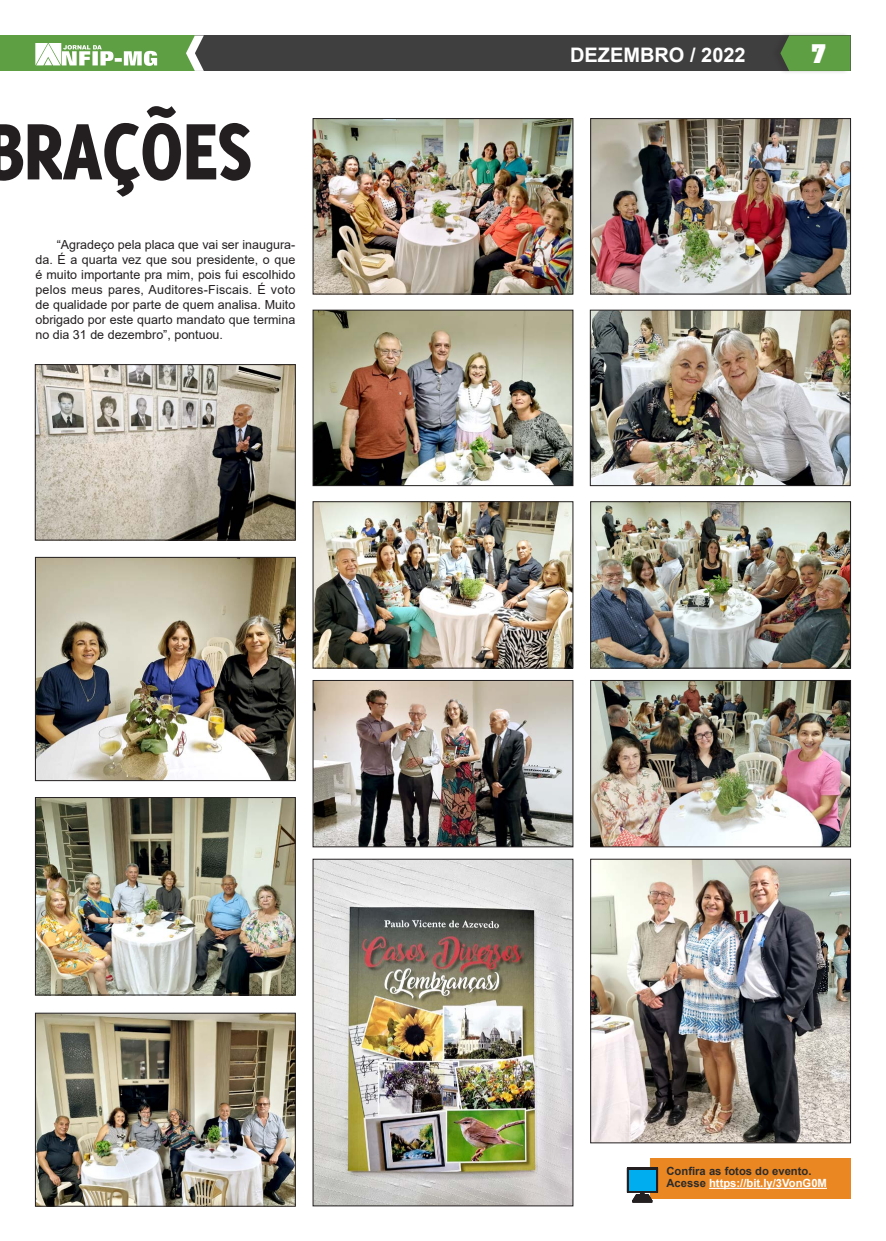
<style>
.page{position:relative;width:886px;height:1241px;background:#fff}
.page>*{position:absolute;margin:0;border:0;box-sizing:border-box;transform-origin:0 0}
.t1{font:800 87.5px "Delicious";letter-spacing:-.01em;color:#231f20;scale:.9 1}
.t2{font:700 25px "Aachen BT";color:#fff}
.t3{font:700 20px "Arial";color:#fff}
.Corpo_do_texto{font:12.5px/15px "Arial";color:#231f20;text-align:justify}
.Corpo_do_texto-2{font:700 11.25px "Arial";color:#fff}
.Corpo_do_texto-3{font:700 11.25px "Arial";color:#2c2b2b}
.s1{color:#2c2b2b}
</style>
<div class="page">
<div style="left:195px;top:35px;width:655px;height:36px;background:#403f40"></div>
<div style="left:0;top:35px;width:195px;height:36px;background:#5e9f43"></div>
<svg style="left:35px;top:43px;width:122px;height:23px"></svg>
<img style="left:37px;top:366px;width:257px;height:172px">
<div style="left:35px;top:364px;width:261px;height:176px;border:1px solid #231f20"></div>
<img style="left:315px;top:860px;width:256px;height:343px">
<img style="left:37px;top:559px;width:257px;height:219px">
<div style="left:35px;top:557px;width:261px;height:223px;border:1px solid #231f20"></div>
<img style="left:37px;top:799px;width:257px;height:194px">
<div style="left:35px;top:797px;width:261px;height:198px;border:1px solid #231f20"></div>
<img style="left:37px;top:1014px;width:257px;height:190px">
<div style="left:35px;top:1012px;width:261px;height:194px;border:1px solid #231f20"></div>
<img style="left:315px;top:120px;width:256px;height:172px">
<div style="left:313px;top:118px;width:260px;height:176px;border:1px solid #231f20"></div>
<img style="left:315px;top:312px;width:256px;height:172px">
<div style="left:313px;top:310px;width:260px;height:176px;border:1px solid #231f20"></div>
<img style="left:592px;top:312px;width:256px;height:172px">
<div style="left:590px;top:310px;width:260px;height:176px;border:1px solid #231f20"></div>
<img style="left:592px;top:120px;width:257px;height:172px">
<div style="left:590px;top:118px;width:261px;height:176px;border:1px solid #231f20"></div>
<img style="left:315px;top:503px;width:256px;height:163px">
<div style="left:313px;top:501px;width:260px;height:167px;border:1px solid #231f20"></div>
<img style="left:315px;top:682px;width:256px;height:163px">
<div style="left:313px;top:680px;width:260px;height:167px;border:1px solid #231f20"></div>
<img style="left:592px;top:503px;width:257px;height:163px">
<div style="left:590px;top:501px;width:261px;height:167px;border:1px solid #231f20"></div>
<img style="left:592px;top:682px;width:257px;height:163px">
<div style="left:590px;top:680px;width:261px;height:167px;border:1px solid #231f20"></div>
<img style="left:592px;top:860px;width:257px;height:280px">
<div style="left:590px;top:858px;width:261px;height:284px;border:1px solid #231f20"></div>
<div style="left:650px;top:1157px;width:200px;height:41px;background:#eb8723"></div>
<hr style="left:709px;top:1187px;width:118px;height:1px;background:#fff">
<svg style="left:627px;top:1167px;width:31px;height:35px"></svg>
<div style="left:629px;top:1169px;width:27px;height:21px;background:#00aeef"></div>
<div style="left:771px;top:32px;width:78px;height:43px;background:#231f20;opacity:.2"></div>
<svg style="left:780px;top:35px;width:70px;height:36px;background:#5b9642"></svg>
<svg style="left:186px;top:35px;width:18px;height:36px"></svg>
<h1 class="t1" style="left:-15px;top:100px;width:298px">BRAÇÕES</h1>
<p class="Corpo_do_texto" style="left:35px;top:237px;width:261px;text-indent:21px">“Agradeço pela placa que vai ser inaugura&shy;da. É a quarta vez que sou presidente, o que é muito importante pra mim, pois fui escolhido pelos meus pares, Auditores-Fiscais. É voto de qualidade por parte de quem analisa. Muito obrigado por este quarto mandato que termina no dia 31 de dezembro”, pontuou.</p>
<p class="t3" style="left:570px;top:41px;width:177px">DEZEMBRO / 2022</p>
<p class="t2" style="left:810px;top:38px;width:18px">7</p>
<p class="Corpo_do_texto-3" style="left:666px;top:1162px;width:147px">Confira as fotos do evento.</p>
<p class="Corpo_do_texto-2" style="left:666px;top:1174px;width:162px"><span class="s1">Acesse</span> https://bit.ly/3VonG0M</p>
</div>
